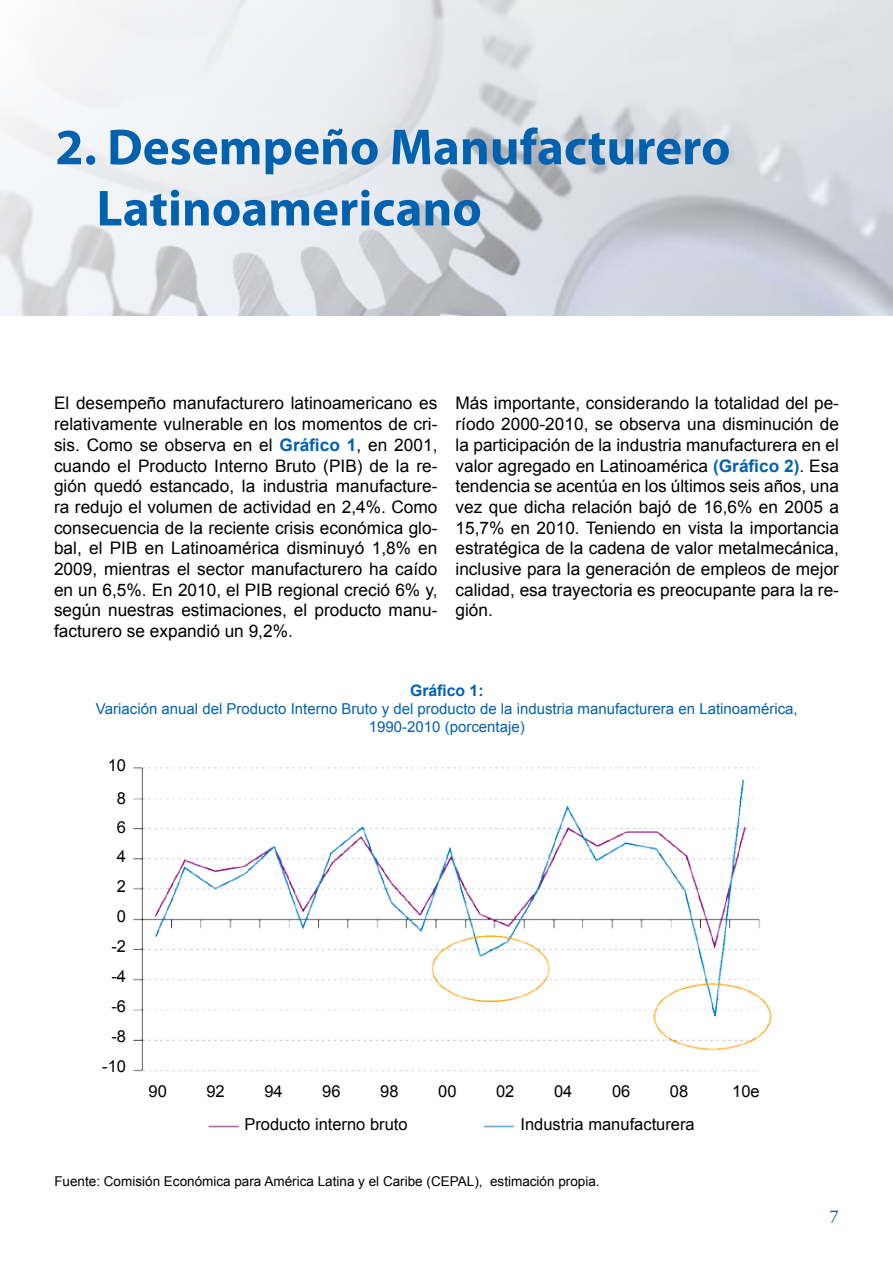
<style>
.page{position:relative;width:893px;height:1263px;background:#fff}
.page>*{position:absolute;margin:0;border:0;box-sizing:border-box;transform-origin:0 0}
.t1{font:700 51px/61.2px "Myriad Pro";color:#0061af}
.t2{font:18px "Adobe Garamond Pro";color:#004470}
.t3{font:17.25px/20.7px "Arial";color:#000;text-align:justify}
.t4{font:16.5px/29.8px "Arial";color:#000;text-align:center}
.t5{font:700 15.75px "Arial";color:#0061af}
.t6{font:15px/18px "Arial";color:#0061af;text-align:center}
.t7{font:13.5px "Arial";color:#000}
.s1{font-weight:700;color:#0061af}
</style>
<div class="page">
<img style="left:0;top:0;width:893px;height:316px">
<img style="left:133px;top:767px;width:640px;height:361px">
<div style="left:142px;top:1084px;width:31px;height:17px;background:#fff"></div>
<div style="left:200px;top:1084px;width:31px;height:17px;background:#fff"></div>
<div style="left:258px;top:1084px;width:31px;height:17px;background:#fff"></div>
<div style="left:316px;top:1084px;width:31px;height:17px;background:#fff"></div>
<div style="left:374px;top:1084px;width:31px;height:17px;background:#fff"></div>
<div style="left:432px;top:1084px;width:31px;height:17px;background:#fff"></div>
<div style="left:490px;top:1084px;width:30px;height:17px;background:#fff"></div>
<div style="left:548px;top:1084px;width:30px;height:17px;background:#fff"></div>
<div style="left:606px;top:1084px;width:30px;height:17px;background:#fff"></div>
<div style="left:664px;top:1084px;width:30px;height:17px;background:#fff"></div>
<div style="left:731px;top:1084px;width:30px;height:17px;background:#fff"></div>
<div style="left:244px;top:1117px;width:188px;height:20px;background:#fff"></div>
<div style="left:520px;top:1117px;width:188px;height:20px;background:#fff"></div>
<h1 class="t1" style="left:96px;top:115px;width:635px;text-indent:-41px">2. Desempeño Manufacturero<br>Latinoamericano</h1>
<p class="t3" style="left:54px;top:393px;width:385px">El desempeño manufacturero latinoamericano es relativamente vulnerable en los momentos de cri&shy;sis. Como se observa en el <span class="s1">Gráfico 1</span>, en 2001, cuando el Producto Interno Bruto (PIB) de la re&shy;gión quedó estancado, la industria manufacture&shy;ra redujo el volumen de actividad en 2,4%. Como consecuencia de la reciente crisis económica glo&shy;bal, el PIB en Latinoamérica disminuyó 1,8% en 2009, mientras el sector manufacturero ha caído en un 6,5%. En 2010, el PIB regional creció 6% y, según nuestras estimaciones, el producto manu&shy;facturero se expandió un 9,2%.</p>
<p class="t3" style="left:455px;top:393px;width:385px">Más importante, considerando la totalidad del pe&shy;ríodo 2000-2010, se observa una disminución de la participación de la industria manufacturera en el valor agregado en Latinoamérica <span class="s1">(Gráfico 2)</span>. Esa tendencia se acentúa en los últimos seis años, una vez que dicha relación bajó de 16,6% en 2005 a 15,7% en 2010. Teniendo en vista la importancia estratégica de la cadena de valor metalmecánica, inclusive para la generación de empleos de mejor calidad, esa trayectoria es preocupante para la re&shy;gión.</p>
<p class="t5" style="left:410px;top:680px;width:75px">Gráfico 1:</p>
<p class="t6" style="left:96px;top:700px;width:703px">Variación anual del Producto Interno Bruto y del producto de la industria manufacturera en Latinoamérica,<br>1990-2010 (porcentaje)</p>
<p class="t4" style="left:108px;top:749px;width:20px;line-height:32.5px">10<br>8</p>
<p class="t4" style="left:102px;top:812px;width:25px;text-align:right">6<br>4<br>2<br>0 -2 -4 -6 -8 -10</p>
<p class="t4" style="left:148px;top:1076px;width:20px">90</p>
<p class="t4" style="left:206px;top:1076px;width:20px">92</p>
<p class="t4" style="left:264px;top:1076px;width:20px">94</p>
<p class="t4" style="left:322px;top:1076px;width:20px">96</p>
<p class="t4" style="left:380px;top:1076px;width:20px">98</p>
<p class="t4" style="left:438px;top:1076px;width:20px">00</p>
<p class="t4" style="left:496px;top:1076px;width:20px">02</p>
<p class="t4" style="left:554px;top:1076px;width:20px">04</p>
<p class="t4" style="left:612px;top:1076px;width:20px">06</p>
<p class="t4" style="left:670px;top:1076px;width:20px">08</p>
<p class="t4" style="left:732px;top:1076px;width:29px">10e</p>
<p class="t4" style="left:244px;top:1109px;width:165px">Producto interno bruto</p>
<p class="t4" style="left:520px;top:1109px;width:176px">Industria manufacturera</p>
<p class="t7" style="left:54px;top:1172px;width:547px">Fuente: Comisión Económica para América Latina y el Caribe (CEPAL), estimación propia.</p>
<p class="t2" style="left:830px;top:1205px;width:10px">7</p>
</div>
